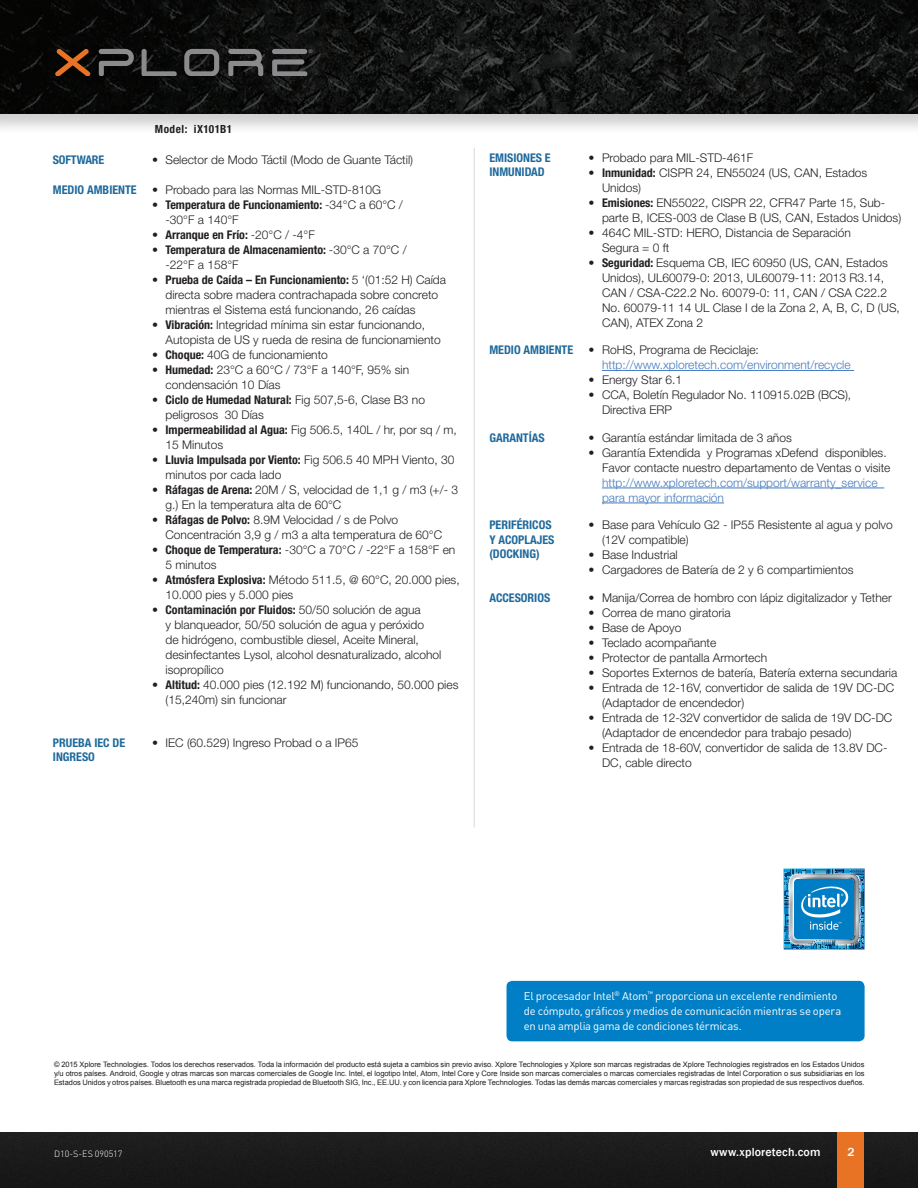
<style>
.page{position:relative;width:918px;height:1188px;background:#fff}
.page>*{position:absolute;margin:0;border:0;box-sizing:border-box;transform-origin:0 0}
.t1{font:300 12px/15px "Helvetica Neue LT Pro";color:#231f20}
.t2{font:700 condensed 12px/15px "Helvetica Neue LT Pro";color:#231f20}
.t3{font:700 condensed 12px/14.4px "Helvetica Neue LT Pro";color:#1f6a9c}
.t4{font:300 12px/15px "Helvetica Neue LT Pro";color:#457bbf}
.t5{font:500 12px "Franklin Gothic";letter-spacing:.015em;color:#fff}
.t6{font:11.25px/15px "DIN";letter-spacing:-.015em;color:#fff}
.t7{font:700 condensed 11.25px "Helvetica Neue LT Pro";letter-spacing:.045em;color:#231f20}
.t8{font:300 9px "DIN";color:#fff}
.t9{font:7.5px/9px "Arial";letter-spacing:-.005em;color:#231f20;text-align:justify}
.t10{font:5.25px "Arial";color:#8b8a8d}
.s1{font-weight:300;font-stretch:normal}
.s2{font-weight:700;font-stretch:condensed}
</style>
<div class="page">
<div style="left:0;top:1133px;width:918px;height:55px;background:#1a1a1a"></div>
<div style="left:837px;top:1133px;width:27px;height:55px;background:#e97324"></div>
<div style="left:0;top:0;width:918px;height:135px;background:#231f20;opacity:.21"></div>
<img style="left:0;top:0;width:918px;height:114px">
<svg style="left:184px;top:49px;width:35px;height:26px"></svg>
<svg style="left:99px;top:49px;width:35px;height:26px"></svg>
<svg style="left:142px;top:49px;width:35px;height:26px"></svg>
<svg style="left:55px;top:49px;width:35px;height:26px"></svg>
<svg style="left:228px;top:49px;width:35px;height:26px"></svg>
<svg style="left:272px;top:49px;width:35px;height:26px"></svg>
<div style="left:507px;top:981px;width:358px;height:60px;background:#007fc6;border-radius:6px"></div>
<hr style="left:474px;top:148px;width:1px;height:679px;background:#d8d9db">
<hr style="left:602px;top:370px;width:252px;height:1px;background:#457bbf">
<hr style="left:602px;top:488px;width:282px;height:1px;background:#457bbf">
<hr style="left:602px;top:503px;width:122px;height:1px;background:#457bbf">
<img style="left:784px;top:868px;width:81px;height:82px">
<p class="t7" style="left:155px;top:123px;width:79px">Model: iX101B1</p>
<p class="t10" style="left:309px;top:47px;width:5px">®</p>
<p class="t3" style="left:53px;top:152px;width:53px">SOFTWARE</p>
<p class="t1" style="left:152px;top:152px;width:263px">• Selector de Modo Táctil (Modo de Guante Táctil)</p>
<p class="t3" style="left:53px;top:183px;width:85px">MEDIO AMBIENTE</p>
<p class="t1" style="left:152px;top:182px;width:230px">• Probado para las Normas MIL-STD-810G</p>
<p class="t2" style="left:166px;top:197px;width:239px;text-indent:-14px">• Temperatura de Funcionamiento: <span class="s1">-34°C a 60°C / -30°F a 140°F</span></p>
<p class="t2" style="left:152px;top:227px;width:164px">• Arranque en Frío: <span class="s1">-20°C / -4°F</span></p>
<p class="t2" style="left:166px;top:242px;width:243px;text-indent:-14px">• Temperatura de Almacenamiento: <span class="s1">-30°C a 70°C / -22°F a 158°F</span></p>
<p class="t1" style="left:166px;top:272px;width:282px;text-indent:-14px"><span class="s2">• Prueba de Caída – En Funcionamiento:</span> 5 ‘(01:52 H) Caída directa sobre madera contrachapada sobre concreto mientras el Sistema está funcionando, 26 caídas</p>
<p class="t1" style="left:166px;top:317px;width:277px;text-indent:-14px"><span class="s2">• Vibración:</span> Integridad mínima sin estar funcionando,<br>Autopista de US y rueda de resina de funcionamiento</p>
<p class="t1" style="left:152px;top:347px;width:177px"><span class="s2">• Choque:</span> 40G de funcionamiento</p>
<p class="t1" style="left:166px;top:362px;width:245px;text-indent:-14px"><span class="s2">• Humedad:</span> 23°C a 60°C / 73°F a 140°F, 95% sin condensación 10 Días</p>
<p class="t1" style="left:166px;top:392px;width:261px;text-indent:-14px"><span class="s2">• Ciclo de Humedad Natural:</span> Fig 507,5-6, Clase B3 no peligrosos 30 Días</p>
<p class="t1" style="left:166px;top:422px;width:293px;text-indent:-14px"><span class="s2">• Impermeabilidad al Agua:</span> Fig 506.5, 140L / hr, por sq / m,<br>15 Minutos</p>
<p class="t1" style="left:166px;top:452px;width:291px;text-indent:-14px"><span class="s2">• Lluvia Impulsada por Viento:</span> Fig 506.5 40 MPH Viento, 30 minutos por cada lado</p>
<p class="t1" style="left:166px;top:482px;width:294px;text-indent:-14px"><span class="s2">• Ráfagas de Arena:</span> 20M / S, velocidad de 1,1 g / m3 (+/- 3 g.) En la temperatura alta de 60°C</p>
<p class="t1" style="left:166px;top:512px;width:278px;text-indent:-14px"><span class="s2">• Ráfagas de Polvo:</span> 8.9M Velocidad / s de Polvo<br>Concentración 3,9 g / m3 a alta temperatura de 60°C</p>
<p class="t1" style="left:166px;top:542px;width:291px;text-indent:-14px"><span class="s2">• Choque de Temperatura:</span> -30°C a 70°C / -22°F a 158°F en<br>5 minutos</p>
<p class="t1" style="left:166px;top:572px;width:296px;text-indent:-14px"><span class="s2">• Atmósfera Explosiva:</span> Método 511.5, @ 60°C, 20.000 pies,<br>10.000 pies y 5.000 pies</p>
<p class="t1" style="left:166px;top:602px;width:277px;text-indent:-14px"><span class="s2">• Contaminación por Fluidos:</span> 50/50 solución de agua<br>y blanqueador, 50/50 solución de agua y peróxido<br>de hidrógeno, combustible diesel, Aceite Mineral, desinfectantes Lysol, alcohol desnaturalizado, alcohol isopropílico</p>
<p class="t1" style="left:166px;top:677px;width:294px;text-indent:-14px"><span class="s2">• Altitud:</span> 40.000 pies (12.192 M) funcionando, 50.000 pies (15,240m) sin funcionar</p>
<p class="t3" style="left:53px;top:735px;width:74px">PRUEBA IEC DE<br>INGRESO</p>
<p class="t1" style="left:152px;top:735px;width:208px">• IEC (60.529) Ingreso Probad o a IP65</p>
<p class="t3" style="left:489px;top:150px;width:63px">EMISIONES E<br>INMUNIDAD</p>
<p class="t1" style="left:589px;top:150px;width:166px">• Probado para MIL-STD-461F</p>
<p class="t1" style="left:602px;top:165px;width:267px;text-indent:-14px"><span class="s2">• Inmunidad:</span> CISPR 24, EN55024 (US, CAN, Estados<br>Unidos)</p>
<p class="t1" style="left:602px;top:195px;width:301px;text-indent:-14px"><span class="s2">• Emisiones:</span> EN55022, CISPR 22, CFR47 Parte 15, Sub&shy;parte B, ICES-003 de Clase B (US, CAN, Estados Unidos)</p>
<p class="t1" style="left:602px;top:225px;width:250px;text-indent:-14px">• 464C MIL-STD: HERO, Distancia de Separación<br>Segura = 0 ft</p>
<p class="t1" style="left:602px;top:255px;width:299px;text-indent:-14px"><span class="s2">• Seguridad:</span> Esquema CB, IEC 60950 (US, CAN, Estados Unidos), UL60079-0: 2013, UL60079-11: 2013 R3.14, CAN / CSA-C22.2 No. 60079-0: 11, CAN / CSA C22.2<br>No. 60079-11 14 UL Clase I de la Zona 2, A, B, C, D (US, CAN), ATEX Zona 2</p>
<p class="t3" style="left:489px;top:343px;width:85px">MEDIO AMBIENTE</p>
<p class="t1" style="left:589px;top:342px;width:172px">• RoHS, Programa de Reciclaje:</p>
<p class="t4" style="left:602px;top:357px;width:250px">http://www.xploretech.com/environment/recycle</p>
<p class="t1" style="left:589px;top:372px;width:95px">• Energy Star 6.1</p>
<p class="t1" style="left:602px;top:387px;width:251px;text-indent:-14px">• CCA, Boletín Regulador No. 110915.02B (BCS),<br>Directiva ERP</p>
<p class="t3" style="left:489px;top:430px;width:57px">GARANTÍAS</p>
<p class="t1" style="left:589px;top:430px;width:205px">• Garantía estándar limitada de 3 años</p>
<p class="t1" style="left:602px;top:445px;width:290px;text-indent:-14px">• Garantía Extendida y Programas xDefend disponibles.<br>Favor contacte nuestro departamento de Ventas o visite</p>
<p class="t4" style="left:602px;top:475px;width:277px">http://www.xploretech.com/support/warranty_service para mayor información</p>
<p class="t3" style="left:489px;top:518px;width:66px">PERIFÉRICOS<br>Y ACOPLAJES (DOCKING)</p>
<p class="t1" style="left:602px;top:517px;width:292px;text-indent:-14px">• Base para Vehículo G2 - IP55 Resistente al agua y polvo (12V compatible)</p>
<p class="t1" style="left:589px;top:547px;width:91px">• Base Industrial</p>
<p class="t1" style="left:589px;top:562px;width:267px">• Cargadores de Batería de 2 y 6 compartimientos</p>
<p class="t3" style="left:489px;top:590px;width:62px">ACCESORIOS</p>
<p class="t1" style="left:589px;top:590px;width:305px">• Manija/Correa de hombro con lápiz digitalizador y Tether</p>
<p class="t1" style="left:589px;top:605px;width:144px">• Correa de mano giratoria</p>
<p class="t1" style="left:589px;top:620px;width:94px">• Base de Apoyo</p>
<p class="t1" style="left:589px;top:635px;width:129px">• Teclado acompañante</p>
<p class="t1" style="left:589px;top:650px;width:180px">• Protector de pantalla Armortech</p>
<p class="t1" style="left:589px;top:665px;width:310px">• Soportes Externos de batería, Batería externa secundaria</p>
<p class="t1" style="left:602px;top:680px;width:294px;text-indent:-14px">• Entrada de 12-16V, convertidor de salida de 19V DC-DC (Adaptador de encendedor)</p>
<p class="t1" style="left:602px;top:710px;width:292px;text-indent:-14px">• Entrada de 12-32V convertidor de salida de 19V DC-DC (Adaptador de encendedor para trabajo pesado)</p>
<p class="t1" style="left:602px;top:740px;width:287px;text-indent:-14px">• Entrada de 18-60V, convertidor de salida de 13.8V DC-<br>DC, cable directo</p>
<p class="t6" style="left:524px;top:988px;width:319px">El procesador Intel<sup>®</sup> Atom<sup>™</sup> proporciona un excelente rendimiento de cómputo, gráficos y medios de comunicación mientras se opera en una amplia gama de condiciones térmicas.</p>
<p class="t9" style="left:54px;top:1059px;width:812px">© 2015 Xplore Technologies. Todos los derechos reservados. Toda la información del producto está sujeta a cambios sin previo aviso. Xplore Technologies y Xplore son marcas registradas de Xplore Technologies registrados en los Estados Unidos y/u otros países. Android, Google y otras marcas son marcas comerciales de Google Inc. Intel, el logotipo Intel, Atom, Intel Core y Core Inside son marcas comerciales o marcas comerciales registradas de Intel Corporation o sus subsidiarias en los Estados Unidos y otros países. Bluetooth es una marca registrada propiedad de Bluetooth SIG, Inc., EE.UU. y con licencia para Xplore Technologies. Todas las demás marcas comerciales y marcas registradas son propiedad de sus respectivos dueños.</p>
<p class="t8" style="left:54px;top:1149px;width:70px">D10-S-ES 090517</p>
<p class="t5" style="left:710px;top:1144px;width:112px">www.xploretech.com</p>
<p class="t5" style="left:848px;top:1144px;width:9px">2</p>
</div>
